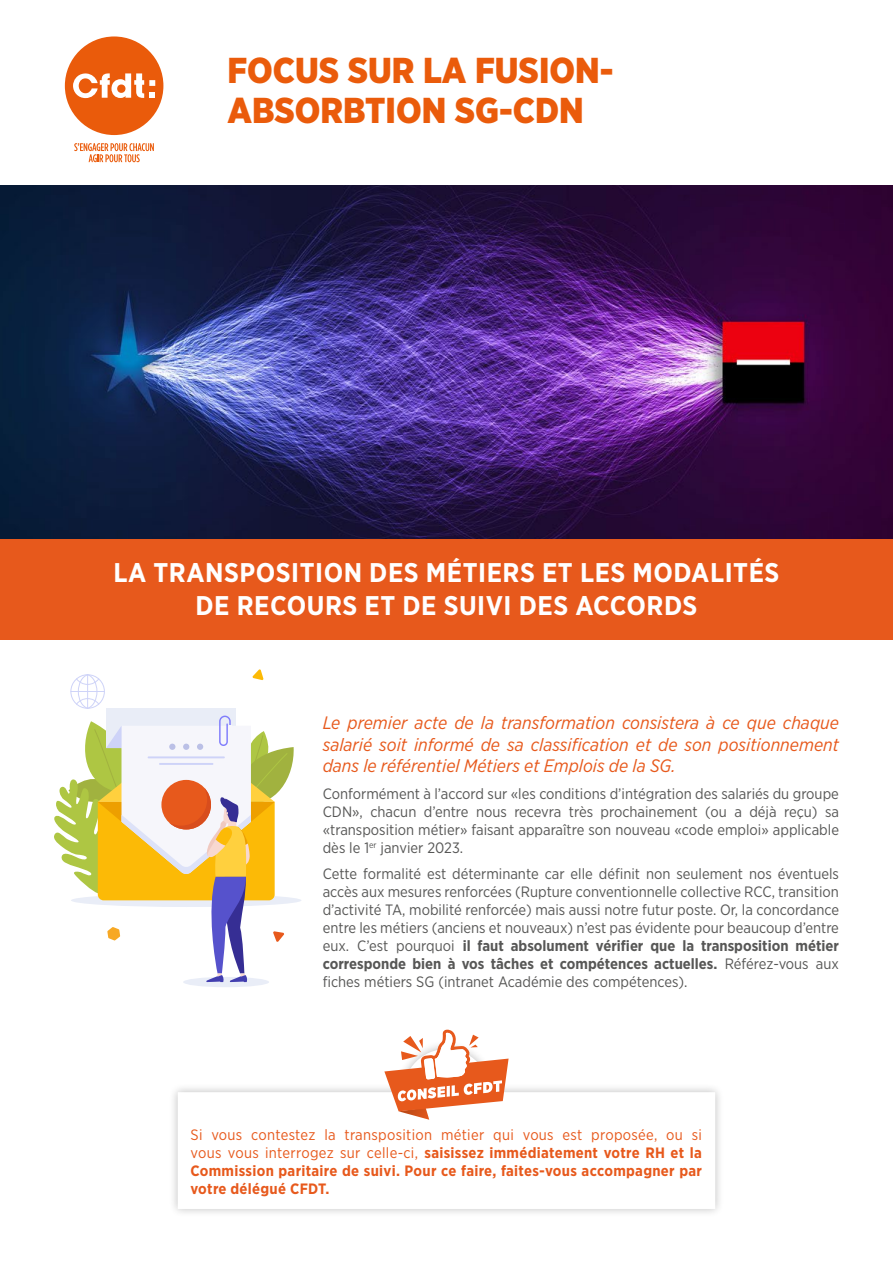
<style>
.page{position:relative;width:893px;height:1263px;background:#fff}
.page>*{position:absolute;margin:0;border:0;box-sizing:border-box;transform-origin:0 0}
.t1{font:900 36px/40.5px "Gotham Narrow";color:#ea5b0b}
.t2{font:700 27px/32.4px "Gotham Narrow";letter-spacing:.02em;color:#fff;text-align:center}
.t3{font:italic 18px/21.6px "Gotham Narrow";color:#e7591c;text-align:justify}
.t4{font:15px/18px "Gotham Narrow";color:#575756;text-align:justify}
.t5{font:700 15px/18px "Gotham Narrow";letter-spacing:.02em;color:#e7591c;text-align:justify}
.s1{font-weight:700}
.s2{font-weight:400}
</style>
<div class="page">
<img style="left:0;top:185px;width:893px;height:354px">
<div style="left:65px;top:36px;width:98px;height:99px;background:#ea5b0b;border-radius:50%"></div>
<svg style="left:73px;top:73px;width:82px;height:25px"></svg>
<svg style="left:74px;top:143px;width:80px;height:19px"></svg>
<div style="left:0;top:539px;width:893px;height:101px;background:#e7591c"></div>
<hr style="left:70px;top:691px;width:35px;height:1px;background:#ced3f8">
<svg style="left:76px;top:676px;width:23px;height:31px"></svg>
<div style="left:70px;top:674px;width:35px;height:35px;border:1px solid #ced3f8;border-radius:50%"></div>
<div style="left:106px;top:708px;width:129px;height:40px;background:#e9edf7"></div>
<div style="left:183px;top:977px;width:86px;height:10px;background:#e9edf7;border-radius:50%"></div>
<svg style="left:54px;top:716px;width:241px;height:266px"></svg>
<svg style="left:252px;top:669px;width:12px;height:11px"></svg>
<div style="left:169px;top:1040px;width:555px;height:178px;background:#000;opacity:.25"></div>
<svg style="left:178px;top:1049px;width:537px;height:160px"></svg>
<svg style="left:384px;top:1030px;width:125px;height:90px"></svg>
<h1 class="t1" style="left:227px;top:49px;width:387px">FOCUS SUR LA FUSION-<br>ABSORBTION SG-CDN</h1>
<h2 class="t2" style="left:114px;top:556px;width:667px">LA TRANSPOSITION DES MÉTIERS ET LES MODALITÉS<br>DE RECOURS ET DE SUIVI DES ACCORDS</h2>
<p class="t3" style="left:323px;top:711px;width:518px">Le premier acte de la transformation consistera à ce que chaque salarié soit informé de sa classification et de son positionnement dans le référentiel Métiers et Emplois de la SG.</p>
<p class="t4" style="left:323px;top:784px;width:518px">Conformément à l’accord sur «les conditions d’intégration des salariés du groupe CDN», chacun d’entre nous recevra très prochainement (ou a déjà reçu) sa «transposition métier» faisant apparaître son nouveau «code emploi» applicable dès le 1<sup>er</sup> janvier 2023.</p>
<p class="t4" style="left:323px;top:865px;width:518px">Cette formalité est déterminante car elle définit non seulement nos éventuels accès aux mesures renforcées (Rupture conventionnelle collective RCC, transition d’activité TA, mobilité renforcée) mais aussi notre futur poste. Or, la concordance entre les métiers (anciens et nouveaux) n’est pas évidente pour beaucoup d’entre eux. C’est pourquoi <span class="s1">il faut absolument vérifier que la transposition métier corresponde bien à vos tâches et compétences actuelles.</span> Référez-vous aux fiches métiers SG (intranet Académie des compétences).</p>
<p class="t5" style="left:190px;top:1126px;width:513px"><span class="s2">Si vous contestez la transposition métier qui vous est proposée, ou si vous vous interrogez sur celle-ci,</span> saisissez immédiatement votre RH et la Commission paritaire de suivi. Pour ce faire, faites-vous accompagner par votre délégué CFDT.</p>
</div>
